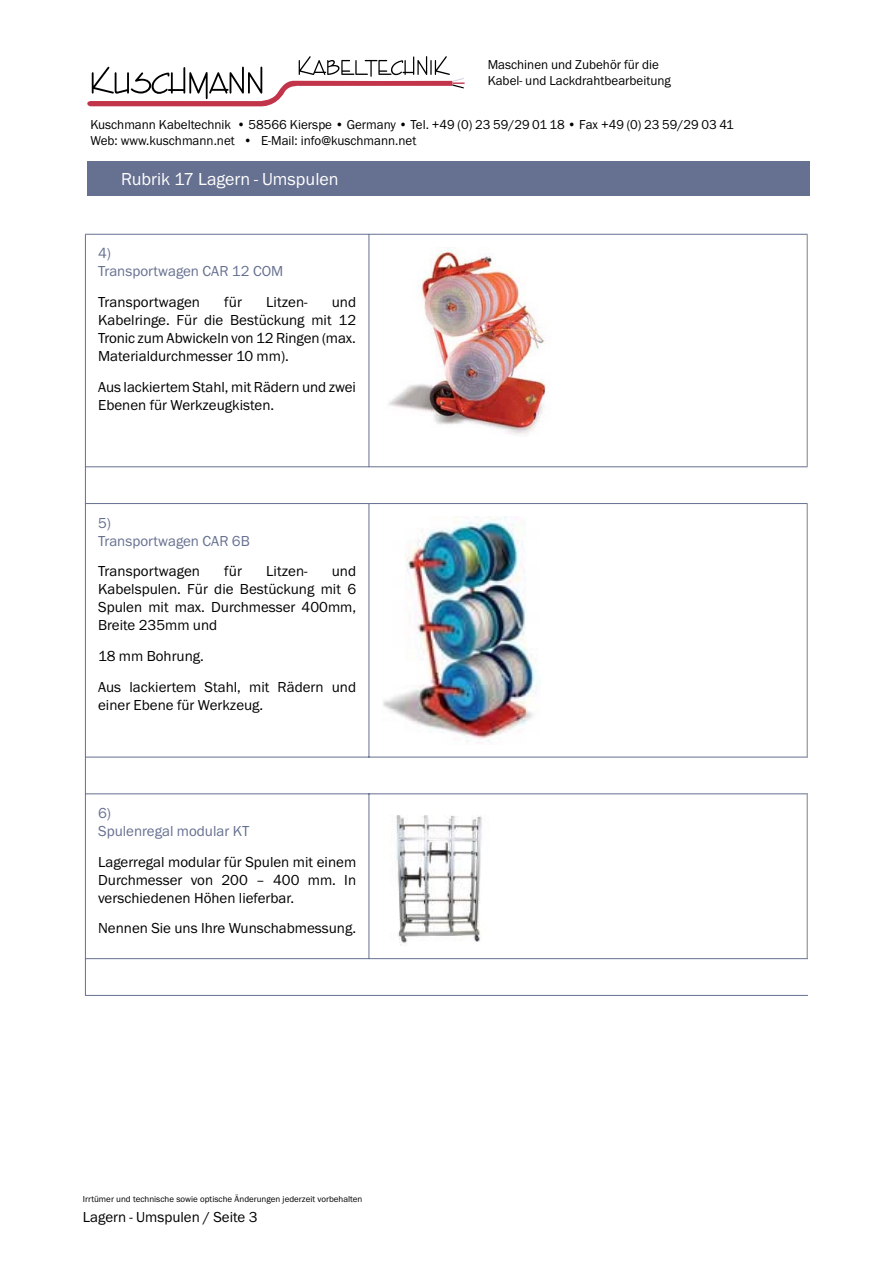
<style>
.page{position:relative;width:893px;height:1263px;background:#fff}
.page>*{position:absolute;margin:0;border:0;box-sizing:border-box;transform-origin:0 0}
.t1{font:18px "Franklin Gothic";color:#fff}
.t2{font:15px/18px "Franklin Gothic";color:#000;text-align:justify}
.t3{font:15px/18px "Franklin Gothic";color:#667090}
.t4{font:13.35px/16px "Franklin Gothic";color:#000}
.t5{font:9px "Franklin Gothic";color:#000}
</style>
<div class="page">
<svg style="left:87px;top:56px;width:378px;height:51px"></svg>
<div style="left:87px;top:162px;width:723px;height:34px;background:#667090"></div>
<hr style="left:85px;top:235px;width:1px;height:231px;background:#667090">
<hr style="left:369px;top:234px;width:1px;height:233px;background:#667090">
<hr style="left:85px;top:504px;width:1px;height:253px;background:#667090">
<hr style="left:369px;top:503px;width:1px;height:254px;background:#667090">
<hr style="left:85px;top:757px;width:284px;height:1px;background:#667090">
<hr style="left:85px;top:757px;width:1px;height:36px;background:#667090">
<hr style="left:369px;top:757px;width:439px;height:1px;background:#667090">
<hr style="left:85px;top:793px;width:284px;height:1px;background:#667090">
<hr style="left:85px;top:794px;width:1px;height:164px;background:#667090">
<hr style="left:369px;top:793px;width:439px;height:1px;background:#667090">
<hr style="left:369px;top:793px;width:1px;height:166px;background:#667090">
<hr style="left:85px;top:958px;width:284px;height:1px;background:#667090">
<hr style="left:85px;top:959px;width:1px;height:36px;background:#667090">
<hr style="left:369px;top:958px;width:439px;height:1px;background:#667090">
<hr style="left:85px;top:995px;width:284px;height:1px;background:#667090">
<hr style="left:369px;top:995px;width:439px;height:1px;background:#667090">
<hr style="left:807px;top:235px;width:1px;height:231px;background:#808080">
<hr style="left:807px;top:504px;width:1px;height:253px;background:#808080">
<hr style="left:807px;top:794px;width:1px;height:164px;background:#808080">
<hr style="left:85px;top:234px;width:284px;height:1px;background:#667090">
<hr style="left:369px;top:234px;width:438px;height:1px;background:#667090">
<hr style="left:85px;top:466px;width:284px;height:1px;background:#667090">
<hr style="left:85px;top:467px;width:1px;height:36px;background:#667090">
<hr style="left:369px;top:466px;width:438px;height:1px;background:#667090">
<hr style="left:85px;top:503px;width:284px;height:1px;background:#667090">
<hr style="left:369px;top:503px;width:438px;height:1px;background:#667090">
<img style="left:388px;top:247px;width:159px;height:188px">
<img style="left:383px;top:516px;width:158px;height:227px">
<img style="left:396px;top:815px;width:86px;height:131px">
<p class="t4" style="left:488px;top:56px;width:185px">Maschinen und Zubehör für die<br>Kabel- und Lackdrahtbearbeitung</p>
<p class="t4" style="left:90px;top:117px;width:645px">Kuschmann Kabeltechnik • 58566 Kierspe • Germany • Tel. +49 (0) 23 59/29 01 18 • Fax +49 (0) 23 59/29 03 41<br>Web: www.kuschmann.net • E-Mail: info@kuschmann.net</p>
<p class="t1" style="left:121px;top:169px;width:219px">Rubrik 17 Lagern - Umspulen</p>
<p class="t3" style="left:98px;top:244px;width:187px">4)<br>Transportwagen CAR 12 COM</p>
<p class="t2" style="left:98px;top:293px;width:103px">Transportwagen</p>
<p class="t2" style="left:224px;top:293px;width:19px">für</p>
<p class="t2" style="left:266px;top:293px;width:43px">Litzen-</p>
<p class="t2" style="left:98px;top:293px;width:259px;text-indent:234px">und Kabelringe. Für die Bestückung mit 12<br>Tronic zum Abwickeln von 12 Ringen (max.<br>Materialdurchmesser 10 mm).</p>
<p class="t2" style="left:98px;top:378px;width:259px">Aus lackiertem Stahl, mit Rädern und zwei<br>Ebenen für Werkzeugkisten.</p>
<p class="t3" style="left:98px;top:514px;width:153px">5)<br>Transportwagen CAR 6B</p>
<p class="t2" style="left:98px;top:562px;width:103px">Transportwagen</p>
<p class="t2" style="left:224px;top:562px;width:19px">für</p>
<p class="t2" style="left:266px;top:562px;width:43px">Litzen-</p>
<p class="t2" style="left:98px;top:562px;width:259px;text-indent:234px">und Kabelspulen. Für die Bestückung mit 6<br>Spulen mit max. Durchmesser 400mm, Breite 235mm und</p>
<p class="t2" style="left:98px;top:647px;width:107px">18 mm Bohrung.</p>
<p class="t2" style="left:98px;top:678px;width:259px">Aus lackiertem Stahl, mit Rädern und einer Ebene für Werkzeug.</p>
<p class="t3" style="left:98px;top:804px;width:153px">6)<br>Spulenregal modular KT</p>
<p class="t2" style="left:98px;top:853px;width:260px">Lagerregal modular für Spulen mit einem Durchmesser von 200 – 400 mm. In verschiedenen Höhen lieferbar.</p>
<p class="t2" style="left:98px;top:919px;width:259px">Nennen Sie uns Ihre Wunschabmessung.</p>
<p class="t5" style="left:83px;top:1194px;width:281px">Irrtümer und technische sowie optische Änderungen jederzeit vorbehalten</p>
<p class="t2" style="left:83px;top:1208px;width:176px">Lagern - Umspulen / Seite 3</p>
</div>
